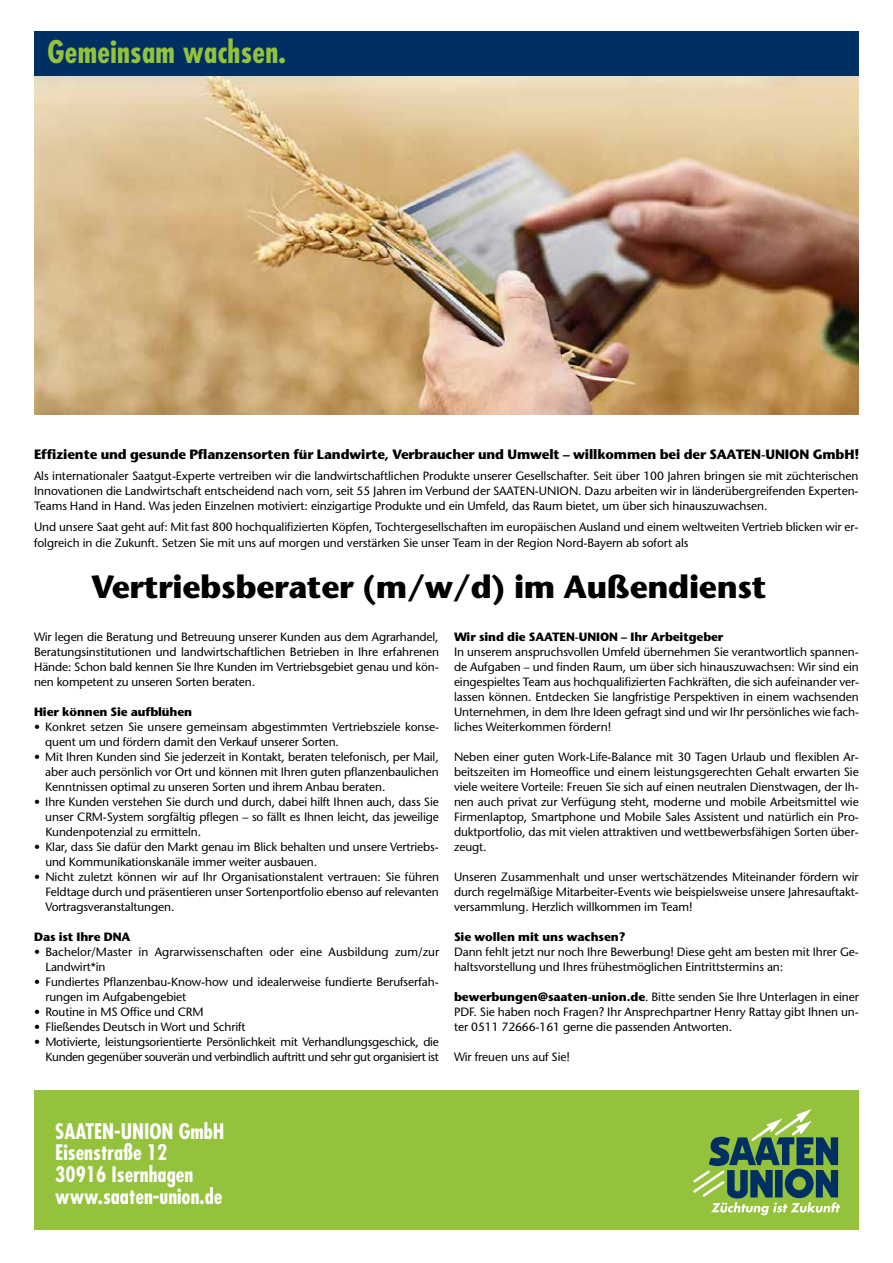
<style>
.page{position:relative;width:893px;height:1263px;background:#fff}
.page>*{position:absolute;margin:0;border:0;box-sizing:border-box;transform-origin:0 0}
.t1{font:700 32.1px "Stone Sans";letter-spacing:-.01em;color:#000}
.t2{font:700 condensed 30.3px "Futura";letter-spacing:.01em;color:#94c23d}
.t3{font:700 condensed 20.85px/21.6px "Futura";color:#fff}
.t4{font:700 13.5px "Stone Sans";letter-spacing:-.01em;color:#000}
.t5{font:12px/15px "Stone Sans";letter-spacing:-.005em;color:#000;text-align:justify}
.t6{font:700 12px "Stone Sans";letter-spacing:-.005em;color:#000}
.s1{font-weight:700}
</style>
<div class="page">
<div style="left:34px;top:31px;width:825px;height:46px;background:#003063"></div>
<div style="left:34px;top:1091px;width:825px;height:139px;background:#94c23d"></div>
<svg style="left:693px;top:1109px;width:147px;height:106px"></svg>
<img style="left:34px;top:77px;width:825px;height:338px">
<h2 class="t2" style="left:48px;top:33px;width:240px">Gemeinsam wachsen.</h2>
<p class="t4" style="left:34px;top:446px;width:827px">Effiziente und gesunde Pflanzensorten für Landwirte, Verbraucher und Umwelt – willkommen bei der SAATEN-UNION GmbH!</p>
<p class="t5" style="left:34px;top:469px;width:826px">Als internationaler Saatgut-Experte vertreiben wir die landwirtschaftlichen Produkte unserer Gesellschafter. Seit über 100 Jahren bringen sie mit züchterischen Innovationen die Landwirtschaft entscheidend nach vorn, seit 55 Jahren im Verbund der SAATEN-UNION. Dazu arbeiten wir in länderübergreifenden Experten-Teams Hand in Hand. Was jeden Einzelnen motiviert: einzigartige Produkte und ein Umfeld, das Raum bietet, um über sich hinauszuwachsen.</p>
<p class="t5" style="left:34px;top:518px;width:826px;line-height:16.5px">Und unsere Saat geht auf: Mit fast 800 hochqualifizierten Köpfen, Tochtergesellschaften im europäischen Ausland und einem weltweiten Vertrieb blicken wir er&shy;folgreich in die Zukunft. Setzen Sie mit uns auf morgen und verstärken Sie unser Team in der Region Nord-Bayern ab sofort als</p>
<h1 class="t1" style="left:91px;top:568px;width:677px">Vertriebsberater (m/w/d) im Außendienst</h1>
<p class="t5" style="left:34px;top:629px;width:407px">Wir legen die Beratung und Betreuung unserer Kunden aus dem Agrarhandel, Beratungsinstitutionen und landwirtschaftlichen Betrieben in Ihre erfahrenen Hände: Schon bald kennen Sie Ihre Kunden im Vertriebsgebiet genau und kön&shy;nen kompetent zu unseren Sorten beraten.</p>
<p class="t6" style="left:34px;top:704px;width:160px">Hier können Sie aufblühen</p>
<p class="t5" style="left:45px;top:719px;width:395px;text-indent:-11px">• Konkret setzen Sie unsere gemeinsam abgestimmten Vertriebsziele konse&shy;quent um und fördern damit den Verkauf unserer Sorten.</p>
<p class="t5" style="left:45px;top:749px;width:395px;text-indent:-11px">• Mit Ihren Kunden sind Sie jederzeit in Kontakt, beraten telefonisch, per Mail, aber auch persönlich vor Ort und können mit Ihren guten pflanzenbaulichen Kenntnissen optimal zu unseren Sorten und ihrem Anbau beraten.</p>
<p class="t5" style="left:45px;top:794px;width:395px;text-indent:-11px">• Ihre Kunden verstehen Sie durch und durch, dabei hilft Ihnen auch, dass Sie unser CRM-System sorgfältig pflegen – so fällt es Ihnen leicht, das jeweilige Kundenpotenzial zu ermitteln.</p>
<p class="t5" style="left:45px;top:839px;width:395px;text-indent:-11px">• Klar, dass Sie dafür den Markt genau im Blick behalten und unsere Vertriebs&shy;und Kommunikationskanäle immer weiter ausbauen.</p>
<p class="t5" style="left:45px;top:869px;width:395px;text-indent:-11px">• Nicht zuletzt können wir auf Ihr Organisationstalent vertrauen: Sie führen Feldtage durch und präsentieren unser Sortenportfolio ebenso auf relevanten Vortragsveranstaltungen.</p>
<p class="t6" style="left:34px;top:929px;width:98px">Das ist Ihre DNA</p>
<p class="t5" style="left:45px;top:944px;width:395px;text-indent:-11px">• Bachelor/Master in Agrarwissenschaften oder eine Ausbildung zum/zur<br>Landwirt*in</p>
<p class="t5" style="left:45px;top:974px;width:395px;text-indent:-11px">• Fundiertes Pflanzenbau-Know-how und idealerweise fundierte Berufserfah&shy;rungen im Aufgabengebiet</p>
<p class="t5" style="left:34px;top:1004px;width:171px">• Routine in MS Office und CRM</p>
<p class="t5" style="left:34px;top:1019px;width:213px">• Fließendes Deutsch in Wort und Schrift</p>
<p class="t5" style="left:34px;top:1034px;width:406px;text-align:right">• Motivierte, leistungsorientierte Persönlichkeit mit Verhandlungsgeschick, die<br>Kunden gegenüber souverän und verbindlich auftritt und sehr gut organisiert ist</p>
<p class="t6" style="left:454px;top:629px;width:271px">Wir sind die SAATEN-UNION – Ihr Arbeitgeber</p>
<p class="t5" style="left:454px;top:644px;width:407px">In unserem anspruchsvollen Umfeld übernehmen Sie verantwortlich spannen&shy;de Aufgaben – und finden Raum, um über sich hinauszuwachsen: Wir sind ein eingespieltes Team aus hochqualifizierten Fachkräften, die sich aufeinander ver&shy;lassen können. Entdecken Sie langfristige Perspektiven in einem wachsenden Unternehmen, in dem Ihre Ideen gefragt sind und wir Ihr persönliches wie fach&shy;liches Weiterkommen fördern!</p>
<p class="t5" style="left:454px;top:749px;width:406px">Neben einer guten Work-Life-Balance mit 30 Tagen Urlaub und flexiblen Ar&shy;beitszeiten im Homeoffice und einem leistungsgerechten Gehalt erwarten Sie viele weitere Vorteile: Freuen Sie sich auf einen neutralen Dienstwagen, der Ih&shy;nen auch privat zur Verfügung steht, moderne und mobile Arbeitsmittel wie Firmenlaptop, Smartphone und Mobile Sales Assistent und natürlich ein Pro&shy;duktportfolio, das mit vielen attraktiven und wettbewerbsfähigen Sorten über&shy;zeugt.</p>
<p class="t5" style="left:454px;top:869px;width:406px">Unseren Zusammenhalt und unser wertschätzendes Miteinander fördern wir durch regelmäßige Mitarbeiter-Events wie beispielsweise unsere Jahresauftakt&shy;versammlung. Herzlich willkommen im Team!</p>
<p class="t6" style="left:454px;top:929px;width:173px">Sie wollen mit uns wachsen?</p>
<p class="t5" style="left:454px;top:944px;width:406px">Dann fehlt jetzt nur noch Ihre Bewerbung! Diese geht am besten mit Ihrer Ge&shy;haltsvorstellung und Ihres frühestmöglichen Eintrittstermins an:</p>
<p class="t5" style="left:454px;top:989px;width:406px"><span class="s1">bewerbungen@saaten-union.de</span>. Bitte senden Sie Ihre Unterlagen in einer PDF. Sie haben noch Fragen? Ihr Ansprechpartner Henry Rattay gibt Ihnen un&shy;ter 0511 72666-161 gerne die passenden Antworten.</p>
<p class="t5" style="left:454px;top:1049px;width:118px">Wir freuen uns auf Sie!</p>
<h3 class="t3" style="left:55px;top:1120px;width:171px">SAATEN-UNION GmbH<br>Eisenstraße 12<br>30916 Isernhagen www.saaten-union.de</h3>
</div>
